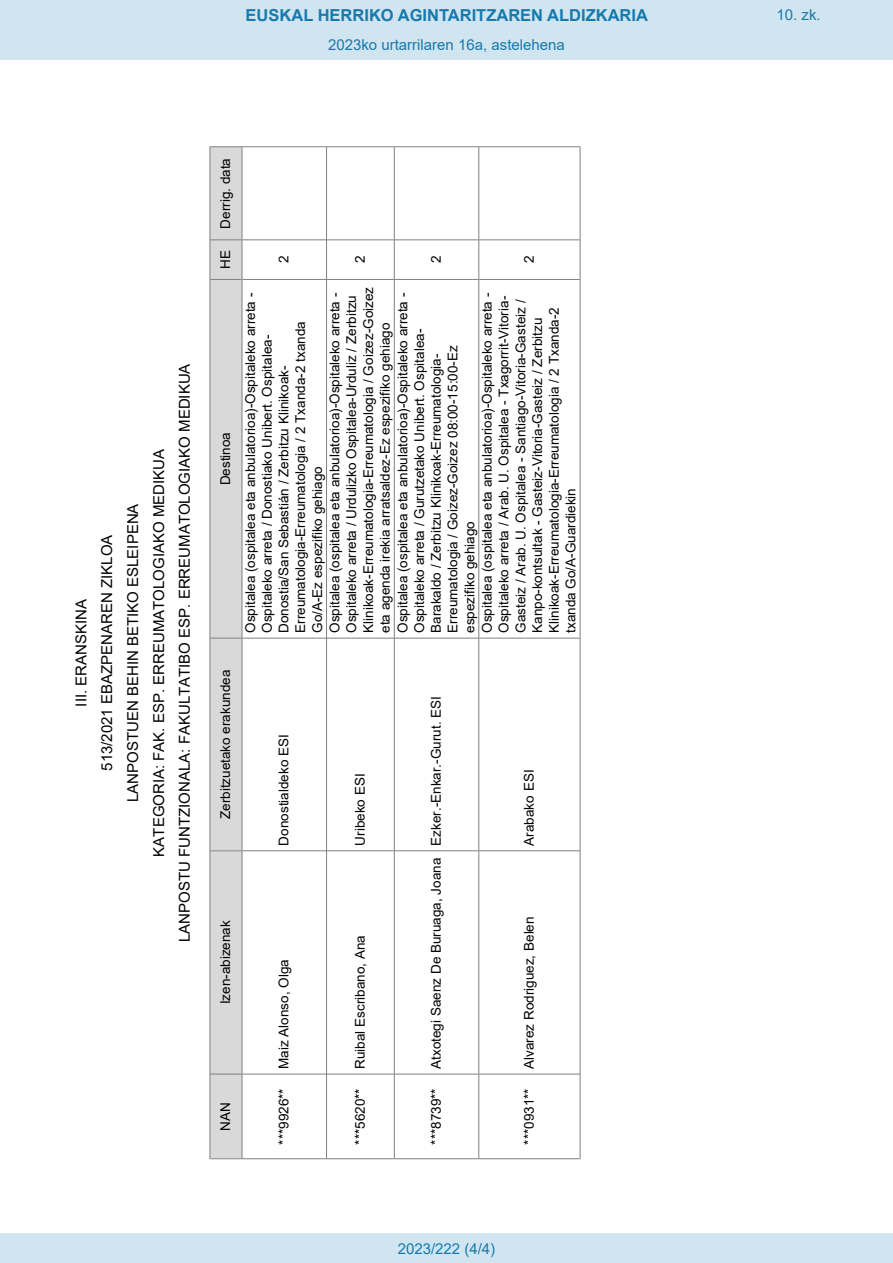
<style>
.page{position:relative;width:893px;height:1263px;background:#fff}
.page>*{position:absolute;margin:0;border:0;box-sizing:border-box;transform-origin:0 0}
.t1{font:700 16.5px "Arial";color:#1879ad}
.t2{font:15px/25.8px "Arial";color:#000;text-align:center}
.Paginacion_Centro{font:15px "Arial";color:#1879ad}
.t3{font:13.5px/16.8px "Arial";color:#000}
</style>
<div class="page">
<div style="left:210px;top:1074px;width:32px;height:84px;background:#d9d9d9"></div>
<div style="left:210px;top:851px;width:32px;height:223px;background:#d9d9d9"></div>
<div style="left:210px;top:638px;width:32px;height:212px;background:#d9d9d9"></div>
<div style="left:210px;top:280px;width:32px;height:358px;background:#d9d9d9"></div>
<div style="left:210px;top:240px;width:32px;height:39px;background:#d9d9d9"></div>
<div style="left:210px;top:147px;width:32px;height:92px;background:#d9d9d9"></div>
<hr style="left:210px;top:1158px;width:370px;height:1px;background:#808080">
<hr style="left:210px;top:1074px;width:32px;height:1px;background:#808080">
<hr style="left:242px;top:1074px;width:84px;height:1px;background:#808080">
<hr style="left:327px;top:1074px;width:67px;height:1px;background:#808080">
<hr style="left:395px;top:1074px;width:83px;height:1px;background:#808080">
<hr style="left:479px;top:1074px;width:101px;height:1px;background:#808080">
<hr style="left:210px;top:850px;width:32px;height:1px;background:#808080">
<hr style="left:242px;top:850px;width:84px;height:1px;background:#808080">
<hr style="left:327px;top:850px;width:67px;height:1px;background:#808080">
<hr style="left:395px;top:850px;width:83px;height:1px;background:#808080">
<hr style="left:479px;top:850px;width:101px;height:1px;background:#808080">
<hr style="left:210px;top:638px;width:32px;height:1px;background:#808080">
<hr style="left:242px;top:638px;width:84px;height:1px;background:#808080">
<hr style="left:327px;top:638px;width:67px;height:1px;background:#808080">
<hr style="left:395px;top:638px;width:83px;height:1px;background:#808080">
<hr style="left:479px;top:638px;width:101px;height:1px;background:#808080">
<hr style="left:210px;top:279px;width:32px;height:1px;background:#808080">
<hr style="left:242px;top:279px;width:84px;height:1px;background:#808080">
<hr style="left:327px;top:279px;width:67px;height:1px;background:#808080">
<hr style="left:395px;top:279px;width:83px;height:1px;background:#808080">
<hr style="left:479px;top:279px;width:101px;height:1px;background:#808080">
<hr style="left:210px;top:239px;width:32px;height:1px;background:#808080">
<hr style="left:242px;top:239px;width:84px;height:1px;background:#808080">
<hr style="left:327px;top:239px;width:67px;height:1px;background:#808080">
<hr style="left:395px;top:239px;width:83px;height:1px;background:#808080">
<hr style="left:479px;top:239px;width:101px;height:1px;background:#808080">
<hr style="left:210px;top:146px;width:370px;height:1px;background:#808080">
<hr style="left:210px;top:146px;width:1px;height:1013px;background:#808080">
<hr style="left:242px;top:147px;width:1px;height:1011px;background:#808080">
<hr style="left:326px;top:147px;width:1px;height:1011px;background:#808080">
<hr style="left:394px;top:147px;width:1px;height:1011px;background:#808080">
<hr style="left:478px;top:147px;width:1px;height:1011px;background:#808080">
<hr style="left:580px;top:146px;width:1px;height:1013px;background:#808080">
<div style="left:0;top:0;width:893px;height:60px;background:#d0e5f0"></div>
<div style="left:0;top:1233px;width:893px;height:30px;background:#d0e5f0"></div>
<p class="t1" style="left:246px;top:3px;width:404px">EUSKAL HERRIKO AGINTARITZAREN ALDIZKARIA</p>
<p class="Paginacion_Centro" style="left:776px;top:5px;width:46px">10. zk.</p>
<p class="Paginacion_Centro" style="left:328px;top:35px;width:238px">2023ko urtarrilaren 16a, astelehena</p>
<p class="t2" style="left:68px;top:942px;width:580px;rotate:-90deg">III. ERANSKINA<br>513/2021 EBAZPENAREN ZIKLOA<br>LANPOSTUEN BEHIN BETIKO ESLEIPENA<br>KATEGORIA: FAK. ESP. ERREUMATOLOGIAKO MEDIKUA<br>LANPOSTU FUNTZIONALA: FAKULTATIBO ESP. ERREUMATOLOGIAKO MEDIKUA</p>
<p class="t3" style="left:217px;top:229px;width:72px;rotate:-90deg">Derrig. data</p>
<p class="t3" style="left:217px;top:269px;width:20px;rotate:-90deg">HE</p>
<p class="t3" style="left:217px;top:485px;width:55px;rotate:-90deg">Destinoa</p>
<p class="t3" style="left:275px;top:263px;width:9px;rotate:-90deg">2</p>
<p class="t3" style="left:351px;top:263px;width:9px;rotate:-90deg">2</p>
<p class="t3" style="left:428px;top:263px;width:9px;rotate:-90deg">2</p>
<p class="t3" style="left:520px;top:263px;width:9px;rotate:-90deg">2</p>
<p class="t3" style="left:326px;top:633px;width:347px;rotate:-90deg">Ospitalea (ospitalea eta anbulatorioa)-Ospitaleko arreta - Ospitaleko arreta / Urdulizko Ospitalea-Urduliz / Zerbitzu Klinikoak-Erreumatologia-Erreumatologia / Goizez-Goizez eta agenda irekia arratsaldez-Ez espezifiko gehiago</p>
<p class="t3" style="left:242px;top:633px;width:341px;rotate:-90deg">Ospitalea (ospitalea eta anbulatorioa)-Ospitaleko arreta - Ospitaleko arreta / Donostiako Unibert. Ospitalea-Donostia/San Sebastián / Zerbitzu Klinikoak-Erreumatologia-Erreumatologia / 2 Txanda-2 txanda Go/A-Ez espezifiko gehiago</p>
<p class="t3" style="left:394px;top:633px;width:341px;rotate:-90deg">Ospitalea (ospitalea eta anbulatorioa)-Ospitaleko arreta - Ospitaleko arreta / Gurutzetako Unibert. Ospitalea-Barakaldo / Zerbitzu Klinikoak-Erreumatologia-Erreumatologia / Goizez-Goizez 08:00-15:00-Ez espezifiko gehiago</p>
<p class="t3" style="left:479px;top:633px;width:341px;rotate:-90deg">Ospitalea (ospitalea eta anbulatorioa)-Ospitaleko arreta - Ospitaleko arreta / Arab. U. Ospitalea - Txagorrit-Vitoria-Gasteiz / Arab. U. Ospitalea - Santiago-Vitoria-Gasteiz / Kanpo-kontsultak - Gasteiz-Vitoria-Gasteiz / Zerbitzu Klinikoak-Erreumatologia-Erreumatologia / 2 Txanda-2 txanda Go/A-Guardiekin</p>
<p class="t3" style="left:217px;top:819px;width:151px;rotate:-90deg">Zerbitzuetako erakundea</p>
<p class="t3" style="left:217px;top:1004px;width:86px;rotate:-90deg">Izen-abizenak</p>
<p class="t3" style="left:217px;top:1131px;width:30px;rotate:-90deg">NAN</p>
<p class="t3" style="left:275px;top:845px;width:113px;rotate:-90deg">Donostialdeko ESI</p>
<p class="t3" style="left:275px;top:1069px;width:111px;rotate:-90deg">Maiz Alonso, Olga</p>
<p class="t3" style="left:275px;top:1144px;width:58px;rotate:-90deg">***9926**</p>
<p class="t3" style="left:351px;top:845px;width:74px;rotate:-90deg">Uribeko ESI</p>
<p class="t3" style="left:351px;top:1069px;width:135px;rotate:-90deg">Ruibal Escribano, Ana</p>
<p class="t3" style="left:351px;top:1144px;width:58px;rotate:-90deg">***5620**</p>
<p class="t3" style="left:428px;top:1069px;width:374px;rotate:-90deg">Atxotegi Saenz De Buruaga, Joana Ezker.-Enkar.-Gurut. ESI</p>
<p class="t3" style="left:428px;top:1144px;width:58px;rotate:-90deg">***8739**</p>
<p class="t3" style="left:520px;top:845px;width:77px;rotate:-90deg">Arabako ESI</p>
<p class="t3" style="left:520px;top:1069px;width:154px;rotate:-90deg">Alvarez Rodriguez, Belen</p>
<p class="t3" style="left:520px;top:1144px;width:58px;rotate:-90deg">***0931**</p>
<p class="Paginacion_Centro" style="left:398px;top:1238px;width:99px">2023/222 (4/4)</p>
</div>
